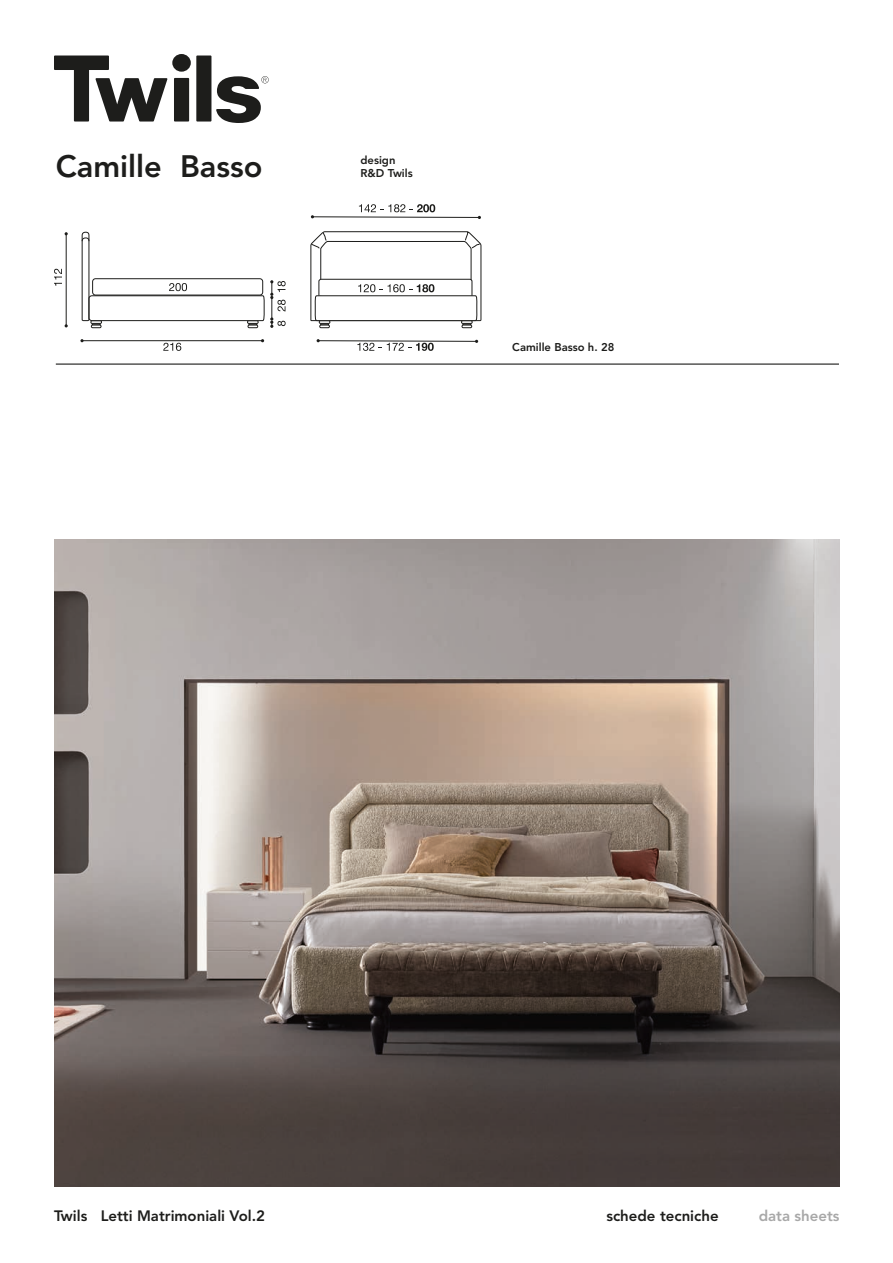
<style>
.page{position:relative;width:893px;height:1263px;background:#fff}
.page>*{position:absolute;margin:0;border:0;box-sizing:border-box;transform-origin:0 0}
.t1{font:800 30.75px "Avenir LT Std";color:#1d1d1b}
.t2{font:800 15px "Avenir LT Std";color:#1d1d1b}
.t3{font:800 15px "Avenir LT Std";color:#a8a8a8}
.t4{font:800 11.25px "Avenir LT Std";color:#1d1d1b}
</style>
<div class="page">
<img style="left:54px;top:539px;width:785px;height:647px">
<svg style="left:317px;top:339px;width:161px;height:12px"></svg>
<svg style="left:311px;top:204px;width:170px;height:15px"></svg>
<hr style="left:82px;top:340px;width:181px;height:1px;background:#1d1d1b">
<svg style="left:163px;top:343px;width:18px;height:8px"></svg>
<hr style="left:66px;top:234px;width:1px;height:92px;background:#1d1d1b">
<svg style="left:54px;top:269px;width:8px;height:17px"></svg>
<svg style="left:81px;top:231px;width:205px;height:97px"></svg>
<svg style="left:310px;top:231px;width:172px;height:97px"></svg>
<svg style="left:54px;top:54px;width:215px;height:69px"></svg>
<hr style="left:56px;top:363px;width:783px;height:2px;background:#1d1d1b">
<h1 class="t1" style="left:56px;top:148px;width:208px">Camille Basso</h1>
<p class="t4" style="left:360px;top:153px;width:37px">design</p>
<p class="t4" style="left:360px;top:167px;width:54px">R&amp;D Twils</p>
<p class="t4" style="left:512px;top:340px;width:104px">Camille Basso h. 28</p>
<p class="t2" style="left:54px;top:1206px;width:213px">Twils Letti Matrimoniali Vol.2</p>
<p class="t2" style="left:606px;top:1206px;width:114px">schede tecniche</p>
<p class="t3" style="left:759px;top:1206px;width:82px">data sheets</p>
</div>
